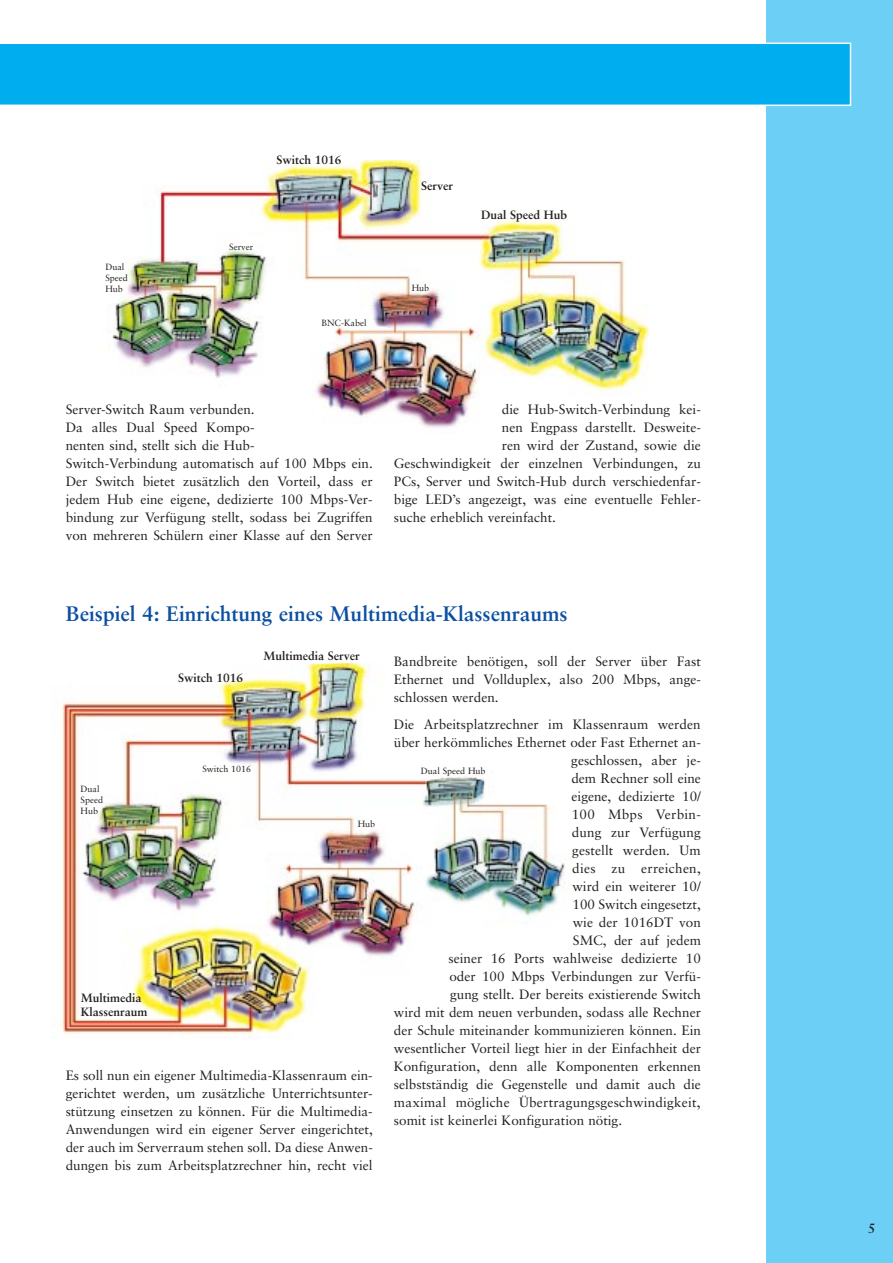
<style>
.page{position:relative;width:893px;height:1263px;background:#fff}
.page>*{position:absolute;margin:0;border:0;box-sizing:border-box;transform-origin:0 0}
.t1{font:700 21px "Sabon";color:#0a4fa2}
.t2{font:13.5px/18px "Sabon";color:#231f20;text-align:justify}
.t3{font:13.5px "Sabon";letter-spacing:.02em;color:#231f20}
.t4{font:700 13.5px "Sabon";color:#231f20}
.t5{font:700 12px/14.4px "Sabon";color:#231f20}
.t6{font:9px/10.8px "Sabon";color:#231f20}
</style>
<div class="page">
<div style="left:766px;top:0;width:126px;height:1263px;background:#6bcff6"></div>
<img style="left:51px;top:663px;width:515px;height:376px">
<img style="left:112px;top:160px;width:537px;height:268px">
<div style="left:0;top:43px;width:851px;height:63px;background:#00aeef"></div>
<p class="t6" style="left:105px;top:262px;width:24px">Dual<br>Speed<br>Hub</p>
<p class="t5" style="left:276px;top:153px;width:67px">Switch 1016</p>
<p class="t6" style="left:229px;top:242px;width:25px">Server</p>
<p class="t6" style="left:321px;top:318px;width:46px">BNC-Kabel</p>
<p class="t5" style="left:421px;top:179px;width:33px">Server</p>
<p class="t6" style="left:412px;top:283px;width:19px">Hub</p>
<p class="t5" style="left:481px;top:209px;width:88px">Dual Speed Hub</p>
<p class="t2" style="left:66px;top:401px;width:308px;text-align:left">Server-Switch Raum verbunden.<br>Da alles Dual Speed Kompo-<br>nenten sind, stellt sich die Hub-<br>Switch-Verbindung automatisch auf 100 Mbps ein.<br>Der Switch bietet zusätzlich den Vorteil, dass er jedem Hub eine eigene, dedizierte 100 Mbps-Ver&shy;bindung zur Verfügung stellt, sodass bei Zugriffen von mehreren Schülern einer Klasse auf den Server</p>
<p class="t2" style="left:502px;top:401px;width:200px">die Hub-Switch-Verbindung kei-</p>
<p class="t2" style="left:502px;top:419px;width:200px">nen Engpass darstellt. Desweite-</p>
<p class="t2" style="left:502px;top:437px;width:200px">ren wird der Zustand, sowie die</p>
<p class="t2" style="left:394px;top:455px;width:308px">Geschwindigkeit der einzelnen Verbindungen, zu</p>
<p class="t2" style="left:394px;top:473px;width:308px">PCs, Server und Switch-Hub durch verschiedenfar-</p>
<p class="t2" style="left:394px;top:491px;width:308px">bige LED’s angezeigt, was eine eventuelle Fehler-</p>
<p class="t2" style="left:394px;top:509px;width:164px">suche erheblich vereinfacht.</p>
<h1 class="t1" style="left:66px;top:605px;width:503px">Beispiel 4: Einrichtung eines Multimedia-Klassenraums</h1>
<p class="t6" style="left:81px;top:784px;width:24px">Dual<br>Speed<br>Hub</p>
<p class="t5" style="left:178px;top:672px;width:67px">Switch 1016</p>
<p class="t5" style="left:263px;top:650px;width:98px">Multimedia Server</p>
<p class="t6" style="left:202px;top:765px;width:50px">Switch 1016</p>
<p class="t6" style="left:358px;top:819px;width:19px">Hub</p>
<p class="t5" style="left:81px;top:991px;width:68px">Multimedia<br>Klassenraum</p>
<p class="t2" style="left:66px;top:1067px;width:308px">Es soll nun ein eigener Multimedia-Klassenraum ein&shy;gerichtet werden, um zusätzliche Unterrichtsunter&shy;stützung einsetzen zu können. Für die Multimedia-Anwendungen wird ein eigener Server eingerichtet, der auch im Serverraum stehen soll. Da diese Anwen&shy;dungen bis zum Arbeitsplatzrechner hin, recht viel</p>
<p class="t2" style="left:394px;top:653px;width:308px">Bandbreite benötigen, soll der Server über Fast Ethernet und Vollduplex, also 200 Mbps, ange&shy;schlossen werden.</p>
<p class="t2" style="left:394px;top:716px;width:308px">Die Arbeitsplatzrechner im Klassenraum werden</p>
<p class="t2" style="left:394px;top:734px;width:308px">über herkömmliches Ethernet oder Fast Ethernet an-</p>
<p class="t2" style="left:571px;top:752px;width:131px">geschlossen, aber je-</p>
<p class="t2" style="left:571px;top:770px;width:131px">dem Rechner soll eine</p>
<p class="t2" style="left:571px;top:788px;width:131px">eigene, dedizierte 10/</p>
<p class="t3" style="left:571px;top:809px;width:130px">100 Mbps Verbin-</p>
<p class="t2" style="left:572px;top:824px;width:130px">dung zur Verfügung</p>
<p class="t2" style="left:572px;top:842px;width:130px">gestellt werden. Um</p>
<p class="t3" style="left:572px;top:863px;width:130px">dies zu erreichen,</p>
<p class="t2" style="left:572px;top:878px;width:130px">wird ein weiterer 10/</p>
<p class="t2" style="left:572px;top:896px;width:130px">100 Switch eingesetzt,</p>
<p class="t2" style="left:572px;top:914px;width:130px">wie der 1016DT von</p>
<p class="t2" style="left:573px;top:932px;width:129px">SMC, der auf jedem</p>
<p class="t2" style="left:448px;top:950px;width:254px">seiner 16 Ports wahlweise dedizierte 10</p>
<p class="t2" style="left:449px;top:968px;width:253px">oder 100 Mbps Verbindungen zur Verfü-</p>
<p class="t2" style="left:450px;top:986px;width:252px">gung stellt. Der bereits existierende Switch</p>
<p class="t2" style="left:394px;top:1004px;width:308px">wird mit dem neuen verbunden, sodass alle Rechner</p>
<p class="t2" style="left:394px;top:1022px;width:308px">der Schule miteinander kommunizieren können. Ein</p>
<p class="t2" style="left:394px;top:1040px;width:308px">wesentlicher Vorteil liegt hier in der Einfachheit der</p>
<p class="t2" style="left:394px;top:1058px;width:308px">Konfiguration, denn alle Komponenten erkennen</p>
<p class="t2" style="left:394px;top:1076px;width:308px">selbstständig die Gegenstelle und damit auch die</p>
<p class="t2" style="left:394px;top:1094px;width:308px">maximal mögliche Übertragungsgeschwindigkeit,</p>
<p class="t2" style="left:394px;top:1112px;width:230px">somit ist keinerlei Konfiguration nötig.</p>
<p class="t6" style="left:421px;top:766px;width:66px">Dual Speed Hub</p>
<p class="t4" style="left:868px;top:1223px;width:9px">5</p>
</div>
